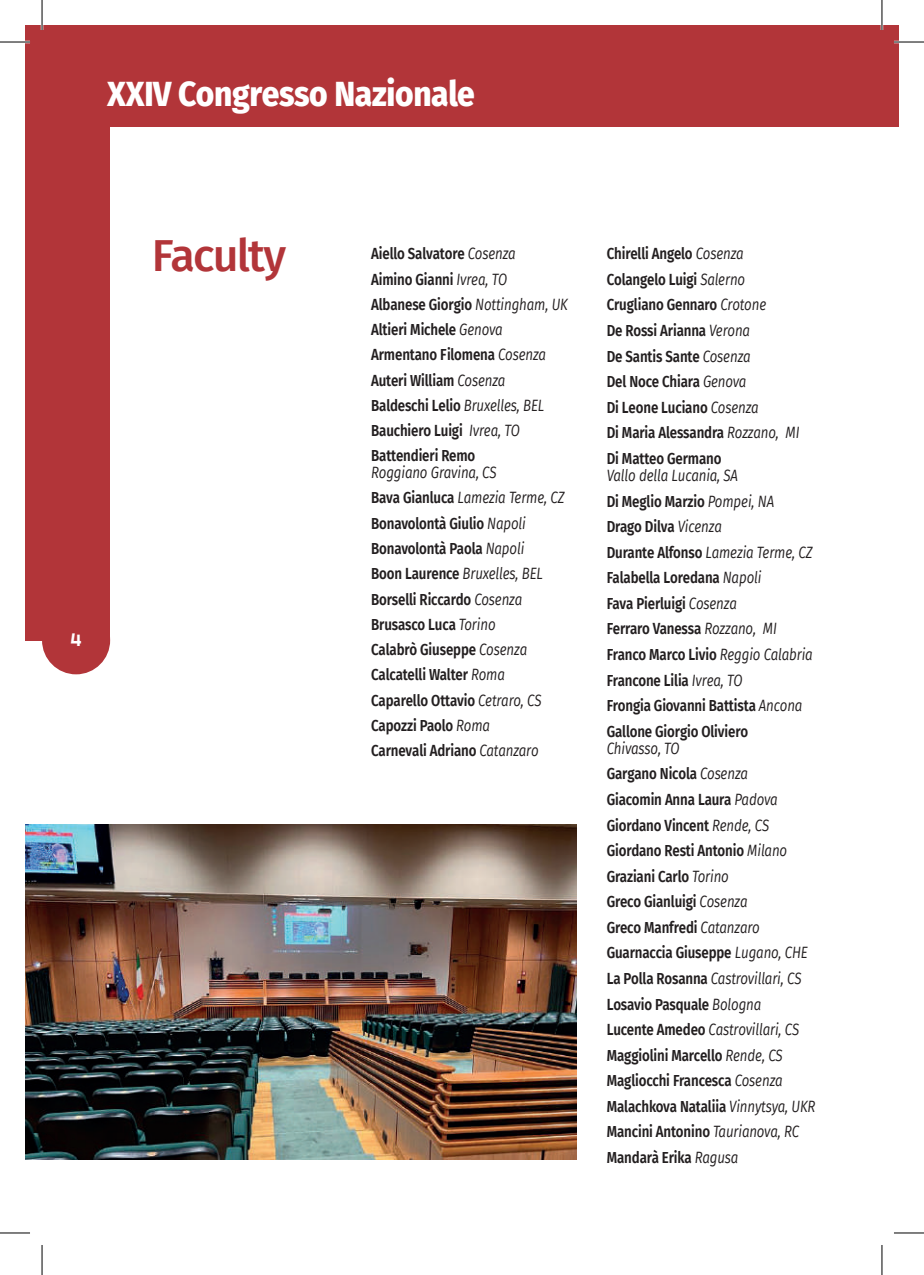
<style>
.page{position:relative;width:924px;height:1275px;background:#fff}
.page>*{position:absolute;margin:0;border:0;box-sizing:border-box;transform-origin:0 0}
.t1{font:500 44.8px "Fira Sans";letter-spacing:-.04em;color:#b23539}
.t2{font:800 35.2px "Fira Sans";letter-spacing:-.01em;color:#fff;scale:.9 1}
.t3{font:18px "Righteous";color:#fff}
.t4{font:600 16px/25.6px "Fira Sans";letter-spacing:-.01em;color:#231f20;scale:.83 1}
.s1{font-weight:400;font-style:italic}
</style>
<div class="page">
<div style="left:25px;top:25px;width:873px;height:615px;background:#b23539"></div>
<div style="left:110px;top:127px;width:788px;height:1123px;background:#fff"></div>
<div style="left:42px;top:606px;width:68px;height:68px;background:#b23539;border-radius:50%"></div>
<img style="left:25px;top:824px;width:551px;height:335px">
<hr style="left:0;top:41px;width:30px;height:2px;background:#fff">
<hr style="left:893px;top:41px;width:30px;height:2px;background:#fff">
<hr style="left:41px;top:0;width:2px;height:30px;background:#fff">
<hr style="left:880px;top:0;width:2px;height:30px;background:#fff">
<hr style="left:0;top:42px;width:30px;height:1px;background:#000">
<hr style="left:893px;top:42px;width:30px;height:1px;background:#000">
<hr style="left:0;top:1232px;width:30px;height:1px;background:#000">
<hr style="left:893px;top:1232px;width:30px;height:1px;background:#000">
<hr style="left:42px;top:0;width:1px;height:30px;background:#000">
<hr style="left:42px;top:1245px;width:1px;height:30px;background:#000">
<hr style="left:881px;top:0;width:1px;height:30px;background:#000">
<hr style="left:881px;top:1245px;width:1px;height:30px;background:#000">
<h2 class="t2" style="left:107px;top:63px;width:409px">XXIV Congresso Nazionale</h2>
<h1 class="t1" style="left:152px;top:219px;width:136px">Faculty</h1>
<p class="t3" style="left:70px;top:628px;width:13px">4</p>
<p class="t4" style="left:371px;top:240px;width:238px">Aiello Salvatore <span class="s1">Cosenza<br></span>Aimino Gianni <span class="s1">Ivrea, TO<br></span>Albanese Giorgio <span class="s1">Nottingham, UK<br></span>Altieri Michele <span class="s1">Genova<br></span>Armentano Filomena <span class="s1">Cosenza<br></span>Auteri William <span class="s1">Cosenza<br></span>Baldeschi Lelio <span class="s1">Bruxelles, BEL<br></span>Bauchiero Luigi <span class="s1">Ivrea, TO<br></span>Battendieri Remo</p>
<p class="t4" style="left:371px;top:459px;width:234px"><span class="s1">Roggiano Gravina, CS<br></span>Bava Gianluca <span class="s1">Lamezia Terme, CZ<br></span>Bonavolontà Giulio <span class="s1">Napoli<br></span>Bonavolontà Paola <span class="s1">Napoli<br></span>Boon Laurence <span class="s1">Bruxelles, BEL<br></span>Borselli Riccardo <span class="s1">Cosenza<br></span>Brusasco Luca <span class="s1">Torino<br></span>Calabrò Giuseppe <span class="s1">Cosenza<br></span>Calcatelli Walter <span class="s1">Roma<br></span>Caparello Ottavio <span class="s1">Cetraro, CS<br></span>Capozzi Paolo <span class="s1">Roma<br></span>Carnevali Adriano <span class="s1">Catanzaro</span></p>
<p class="t4" style="left:606px;top:240px;width:234px">Chirelli Angelo <span class="s1">Cosenza<br></span>Colangelo Luigi <span class="s1">Salerno<br></span>Crugliano Gennaro <span class="s1">Crotone<br></span>De Rossi Arianna <span class="s1">Verona<br></span>De Santis Sante <span class="s1">Cosenza<br></span>Del Noce Chiara <span class="s1">Genova<br></span>Di Leone Luciano <span class="s1">Cosenza<br></span>Di Maria Alessandra <span class="s1">Rozzano, MI<br></span>Di Matteo Germano</p>
<p class="t4" style="left:606px;top:461px;width:250px"><span class="s1">Vallo della Lucania, SA<br></span>Di Meglio Marzio <span class="s1">Pompei, NA<br></span>Drago Dilva <span class="s1">Vicenza<br></span>Durante Alfonso <span class="s1">Lamezia Terme, CZ<br></span>Falabella Loredana <span class="s1">Napoli<br></span>Fava Pierluigi <span class="s1">Cosenza<br></span>Ferraro Vanessa <span class="s1">Rozzano, MI<br></span>Franco Marco Livio <span class="s1">Reggio Calabria<br></span>Francone Lilia <span class="s1">Ivrea, TO<br></span>Frongia Giovanni Battista <span class="s1">Ancona<br></span>Gallone Giorgio Oliviero</p>
<p class="t4" style="left:606px;top:734px;width:253px"><span class="s1">Chivasso, TO<br></span>Gargano Nicola <span class="s1">Cosenza<br></span>Giacomin Anna Laura <span class="s1">Padova<br></span>Giordano Vincent <span class="s1">Rende, CS<br></span>Giordano Resti Antonio <span class="s1">Milano<br></span>Graziani Carlo <span class="s1">Torino<br></span>Greco Gianluigi <span class="s1">Cosenza<br></span>Greco Manfredi <span class="s1">Catanzaro<br></span>Guarnaccia Giuseppe <span class="s1">Lugano, CHE<br></span>La Polla Rosanna <span class="s1">Castrovillari, CS<br></span>Losavio Pasquale <span class="s1">Bologna<br></span>Lucente Amedeo <span class="s1">Castrovillari, CS<br></span>Maggiolini Marcello <span class="s1">Rende, CS<br></span>Magliocchi Francesca <span class="s1">Cosenza<br></span>Malachkova Nataliia <span class="s1">Vinnytsya, UKR<br></span>Mancini Antonino <span class="s1">Taurianova, RC<br></span>Mandarà Erika <span class="s1">Ragusa</span></p>
</div>
